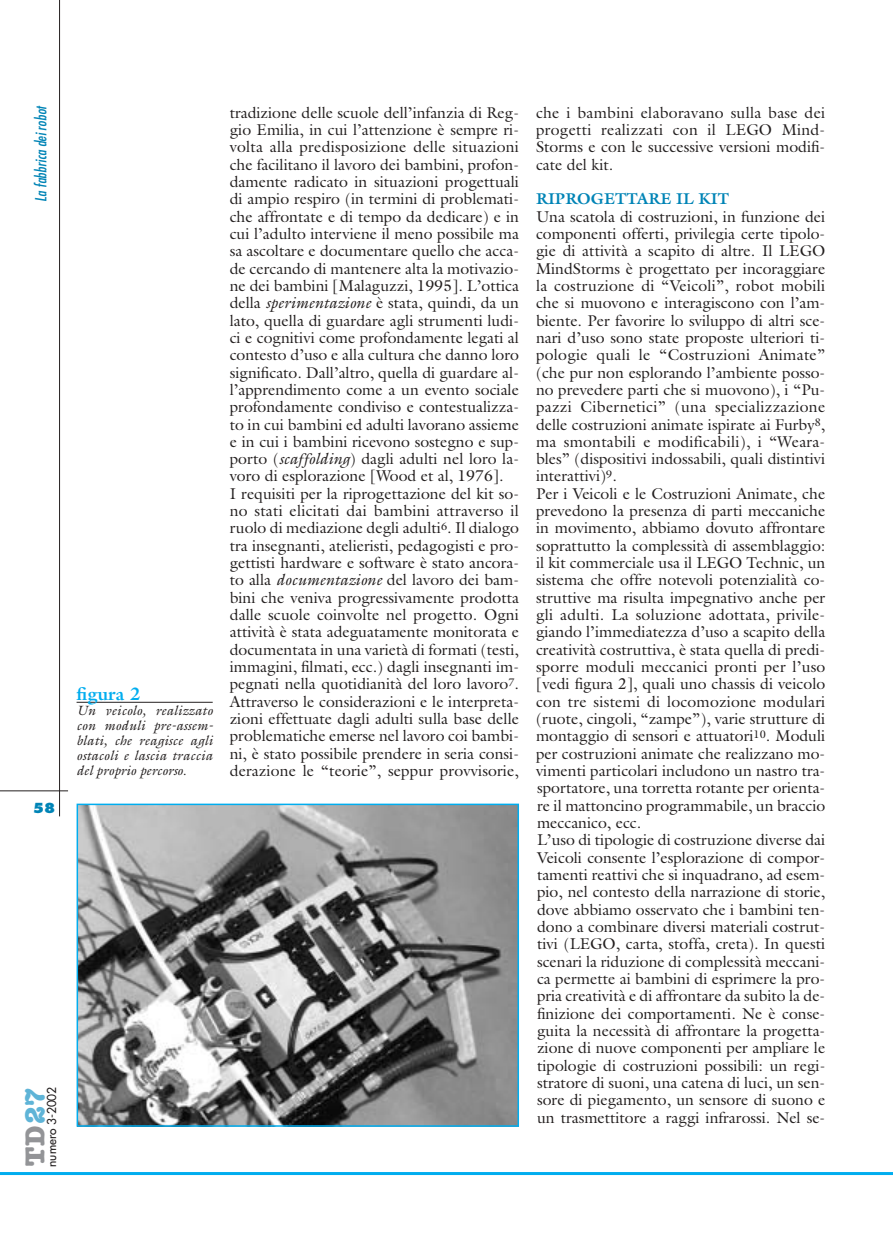
<style>
.page{position:relative;width:893px;height:1233px;background:#fff}
.page>*{position:absolute;margin:0;border:0;box-sizing:border-box;transform-origin:0 0}
.t1{font:700 27.45px "American Typewriter";color:#939497}
.t2{font:700 18px "Galliard";color:#00adef}
.t3{font:15.75px/17.4px "Galliard";color:#231f1f}
.t4{font:700 15.75px "Galliard";color:#0084b6}
.t5{font:italic condensed 15px "Futura";color:#0084b6}
.t6{font:italic 13.5px/15px "Galliard";letter-spacing:.015em;color:#231f1f;text-align:justify}
.t7{font:800 13.5px "Futura";color:#0084b6}
.t8{font:12px "Futura";color:#231f1f}
.s1{color:#5fb4d7}
.s2{font-style:italic}
</style>
<div class="page">
<hr style="left:0;top:1172px;width:892px;height:3px;background:#00adef">
<hr style="left:59px;top:0;width:1px;height:816px;background:#231f1f">
<hr style="left:0;top:790px;width:68px;height:1px;background:#231f1f">
<img style="left:80px;top:807px;width:436px;height:317px">
<div style="left:77px;top:804px;width:442px;height:323px;border:2px solid #00adef"></div>
<hr style="left:77px;top:702px;width:136px;height:1px;background:#231f1f">
<p class="t5" style="left:34px;top:202px;width:98px;rotate:-90deg">La fabbrica dei robot</p>
<p class="t7" style="left:33px;top:802px;width:24px">58</p>
<h1 class="t1" style="left:26px;top:1166px;width:79px;rotate:-90deg">TD<span class="s1">27</span></h1>
<p class="t8" style="left:46px;top:1167px;width:82px;rotate:-90deg">numero 3-2002</p>
<p class="t2" style="left:77px;top:687px;width:66px">figura 2</p>
<p class="t6" style="left:77px;top:704px;width:138px">Un veicolo, realizzato con moduli pre-assem&shy;blati, che reagisce agli ostacoli e lascia traccia del proprio percorso.</p>
<p class="t3" style="left:230px;top:105px;width:291px">tradizione delle scuole dell’infanzia di Reg&shy;gio Emilia, in cui l’attenzione è sempre ri&shy;volta alla predisposizione delle situazioni che facilitano il lavoro dei bambini, profon&shy;damente radicato in situazioni progettuali di ampio respiro (in termini di problemati&shy;che affrontate e di tempo da dedicare) e in cui l’adulto interviene il meno possibile ma sa ascoltare e documentare quello che acca&shy;de cercando di mantenere alta la motivazio&shy;ne dei bambini [Malaguzzi, 1995]. L’ottica della <span class="s2">sperimentazione</span> è stata, quindi, da un lato, quella di guardare agli strumenti ludi&shy;ci e cognitivi come profondamente legati al contesto d’uso e alla cultura che danno loro significato. Dall’altro, quella di guardare al&shy;l’apprendimento come a un evento sociale profondamente condiviso e contestualizza&shy;to in cui bambini ed adulti lavorano assieme e in cui i bambini ricevono sostegno e sup&shy;porto (<span class="s2">scaffolding</span>) dagli adulti nel loro la&shy;voro di esplorazione [Wood et al, 1976].<br>I requisiti per la riprogettazione del kit so&shy;no stati elicitati dai bambini attraverso il ruolo di mediazione degli adulti<sup>6</sup>. Il dialogo tra insegnanti, atelieristi, pedagogisti e pro&shy;gettisti hardware e software è stato ancora&shy;to alla <span class="s2">documentazione</span> del lavoro dei bam&shy;bini che veniva progressivamente prodotta dalle scuole coinvolte nel progetto. Ogni attività è stata adeguatamente monitorata e documentata in una varietà di formati (testi, immagini, filmati, ecc.) dagli insegnanti im&shy;pegnati nella quotidianità del loro lavoro<sup>7</sup>.<br>Attraverso le considerazioni e le interpreta&shy;zioni effettuate dagli adulti sulla base delle problematiche emerse nel lavoro coi bambi&shy;ni, è stato possibile prendere in seria consi&shy;derazione le “teorie”, seppur provvisorie,</p>
<p class="t3" style="left:536px;top:105px;width:291px;text-align:justify">che i bambini elaboravano sulla base dei progetti realizzati con il LEGO Mind-Storms e con le successive versioni modifi&shy;cate del kit.</p>
<p class="t4" style="left:536px;top:193px;width:195px">RIPROGETTARE IL KIT</p>
<p class="t3" style="left:536px;top:209px;width:291px">Una scatola di costruzioni, in funzione dei componenti offerti, privilegia certe tipolo&shy;gie di attività a scapito di altre. Il LEGO MindStorms è progettato per incoraggiare la costruzione di “Veicoli”, robot mobili che si muovono e interagiscono con l’am&shy;biente. Per favorire lo sviluppo di altri sce&shy;nari d’uso sono state proposte ulteriori ti&shy;pologie quali le “Costruzioni Animate” (che pur non esplorando l’ambiente posso&shy;no prevedere parti che si muovono), i “Pu&shy;pazzi Cibernetici” (una specializzazione delle costruzioni animate ispirate ai Furby<sup>8</sup>, ma smontabili e modificabili), i “Weara&shy;bles” (dispositivi indossabili, quali distintivi interattivi)<sup>9</sup>.<br>Per i Veicoli e le Costruzioni Animate, che prevedono la presenza di parti meccaniche in movimento, abbiamo dovuto affrontare soprattutto la complessità di assemblaggio: il kit commerciale usa il LEGO Technic, un sistema che offre notevoli potenzialità co&shy;struttive ma risulta impegnativo anche per gli adulti. La soluzione adottata, privile&shy;giando l’immediatezza d’uso a scapito della creatività costruttiva, è stata quella di predi&shy;sporre moduli meccanici pronti per l’uso [vedi figura 2], quali uno chassis di veicolo con tre sistemi di locomozione modulari (ruote, cingoli, “zampe”), varie strutture di montaggio di sensori e attuatori<sup>10</sup>. Moduli per costruzioni animate che realizzano mo&shy;vimenti particolari includono un nastro tra&shy;sportatore, una torretta rotante per orienta&shy;re il mattoncino programmabile, un braccio meccanico, ecc.<br>L’uso di tipologie di costruzione diverse dai Veicoli consente l’esplorazione di compor&shy;tamenti reattivi che si inquadrano, ad esem&shy;pio, nel contesto della narrazione di storie, dove abbiamo osservato che i bambini ten&shy;dono a combinare diversi materiali costrut&shy;tivi (LEGO, carta, stoffa, creta). In questi scenari la riduzione di complessità meccani&shy;ca permette ai bambini di esprimere la pro&shy;pria creatività e di affrontare da subito la de&shy;finizione dei comportamenti. Ne è conse&shy;guita la necessità di affrontare la progetta&shy;zione di nuove componenti per ampliare le tipologie di costruzioni possibili: un regi&shy;stratore di suoni, una catena di luci, un sen&shy;sore di piegamento, un sensore di suono e un trasmettitore a raggi infrarossi. Nel se-</p>
</div>
